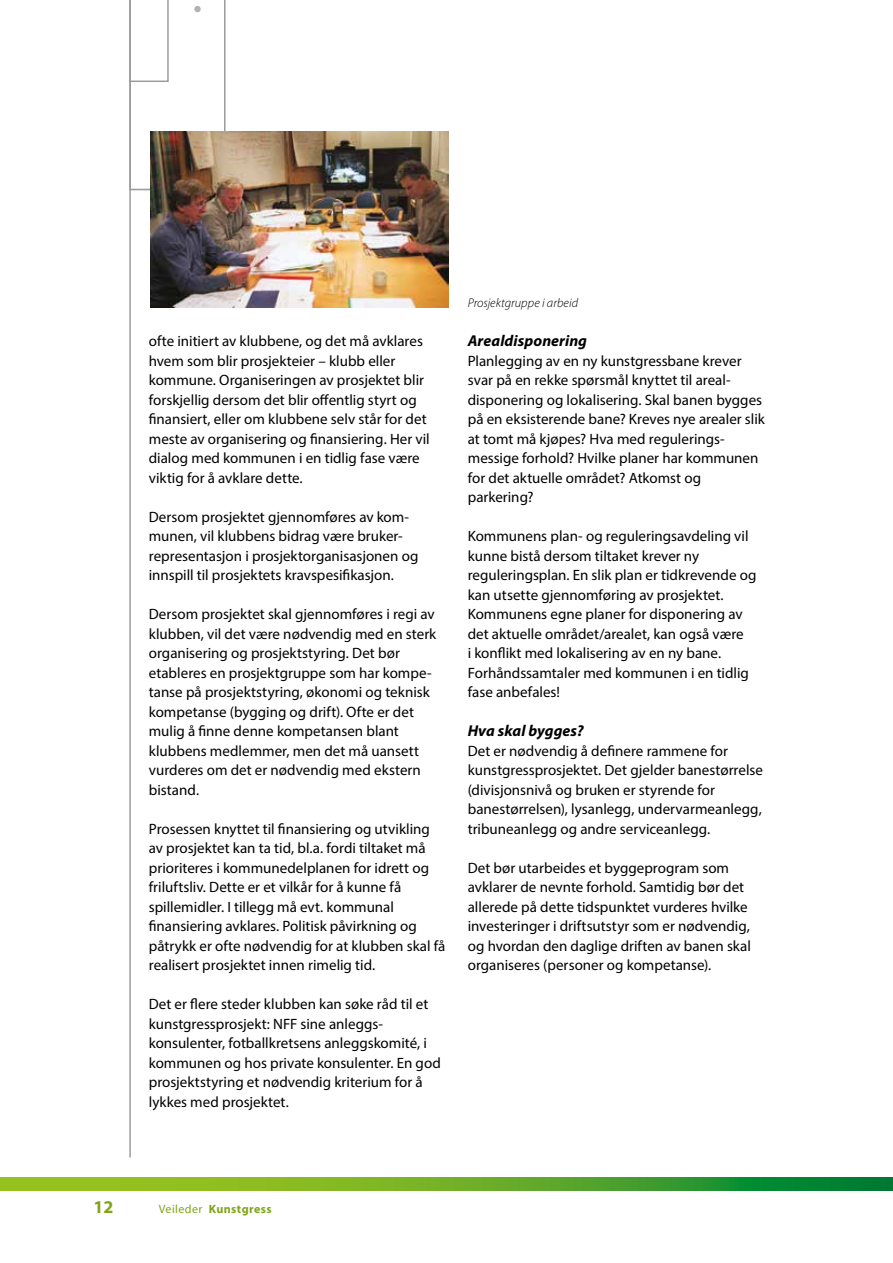
<style>
.page{position:relative;width:893px;height:1263px;background:#fff}
.page>*{position:absolute;margin:0;border:0;box-sizing:border-box;transform-origin:0 0}
.t1{font:700 18px "Myriad";color:#80a51b}
.Avsnittstittel_2{font:italic 700 15.75px "Myriad Pro";letter-spacing:.005em;color:#000}
.Brød{font:15px/19.5px "Myriad Pro";color:#000}
.t2{font:italic 300 12.75px "Myriad Pro";color:#000}
.t3{font:700 12px "Myriad Pro";letter-spacing:.035em;color:#80a51b}
.s1{font-weight:400}
</style>
<div class="page">
<svg style="left:0;top:1178px;width:893px;height:13px;background:#5fa928"></svg>
<hr style="left:129px;top:0;width:2px;height:1157px;background:#9d9d9c">
<svg style="left:129px;top:0;width:97px;height:190px"></svg>
<div style="left:194px;top:6px;width:7px;height:6px;background:#b3b2b2;border-radius:50%"></div>
<img style="left:150px;top:132px;width:298px;height:175px">
<p class="Brød" style="left:149px;top:331px;width:282px">ofte initiert av klubbene, og det må avklares hvem som blir prosjekteier – klubb eller kommune. Organiseringen av prosjektet blir forskjellig dersom det blir offentlig styrt og finansiert, eller om klubbene selv står for det meste av organisering og finansiering. Her vil dialog med kommunen i en tidlig fase være viktig for å avklare dette.</p>
<p class="Brød" style="left:149px;top:507px;width:271px">Dersom prosjektet gjennomføres av kom&shy;munen, vil klubbens bidrag være bruker&shy;representasjon i prosjektorganisasjonen og innspill til prosjektets kravspesifikasjon.</p>
<p class="Brød" style="left:149px;top:604px;width:289px">Dersom prosjektet skal gjennomføres i regi av klubben, vil det være nødvendig med en sterk organisering og prosjektstyring. Det bør etableres en prosjektgruppe som har kompe&shy;tanse på prosjektstyring, økonomi og teknisk kompetanse (bygging og drift). Ofte er det mulig å finne denne kompetansen blant klubbens medlemmer, men det må uansett vurderes om det er nødvendig med ekstern bistand.</p>
<p class="Brød" style="left:149px;top:819px;width:298px">Prosessen knyttet til finansiering og utvikling av prosjektet kan ta tid, bl.a. fordi tiltaket må prioriteres i kommunedelplanen for idrett og friluftsliv. Dette er et vilkår for å kunne få spillemidler. I tillegg må evt. kommunal finansiering avklares. Politisk påvirkning og påtrykk er ofte nødvendig for at klubben skal få realisert prosjektet innen rimelig tid.</p>
<p class="Brød" style="left:149px;top:994px;width:293px">Det er flere steder klubben kan søke råd til et kunstgressprosjekt: NFF sine anleggs&shy;konsulenter, fotballkretsens anleggskomité, i kommunen og hos private konsulenter. En god prosjektstyring et nødvendig kriterium for å lykkes med prosjektet.</p>
<p class="t2" style="left:468px;top:295px;width:112px">Prosjektgruppe i arbeid</p>
<h3 class="Avsnittstittel_2" style="left:468px;top:331px;width:121px">Arealdisponering</h3>
<p class="Brød" style="left:468px;top:351px;width:299px">Planlegging av en ny kunstgressbane krever svar på en rekke spørsmål knyttet til areal&shy;disponering og lokalisering. Skal banen bygges på en eksisterende bane? Kreves nye arealer slik at tomt må kjøpes? Hva med regulerings&shy;messige forhold? Hvilke planer har kommunen for det aktuelle området? Atkomst og parkering?</p>
<p class="Brød" style="left:468px;top:526px;width:290px">Kommunens plan- og reguleringsavdeling vil kunne bistå dersom tiltaket krever ny reguleringsplan. En slik plan er tidkrevende og kan utsette gjennomføring av prosjektet.<br>Kommunens egne planer for disponering av det aktuelle området/arealet, kan også være<br>i konflikt med lokalisering av en ny bane.<br>Forhåndssamtaler med kommunen i en tidlig fase anbefales!</p>
<h3 class="Avsnittstittel_2" style="left:468px;top:721px;width:117px">Hva skal bygges?</h3>
<p class="Brød" style="left:468px;top:741px;width:297px">Det er nødvendig å definere rammene for kunstgressprosjektet. Det gjelder banestørrelse (divisjonsnivå og bruken er styrende for banestørrelsen), lysanlegg, undervarmeanlegg, tribuneanlegg og andre serviceanlegg.</p>
<p class="Brød" style="left:468px;top:858px;width:285px">Det bør utarbeides et byggeprogram som avklarer de nevnte forhold. Samtidig bør det allerede på dette tidspunktet vurderes hvilke investeringer i driftsutstyr som er nødvendig, og hvordan den daglige driften av banen skal organiseres (personer og kompetanse).</p>
<p class="t1" style="left:94px;top:1198px;width:21px">12</p>
<p class="t3" style="left:159px;top:1201px;width:114px"><span class="s1">Veileder</span> Kunstgress</p>
</div>
